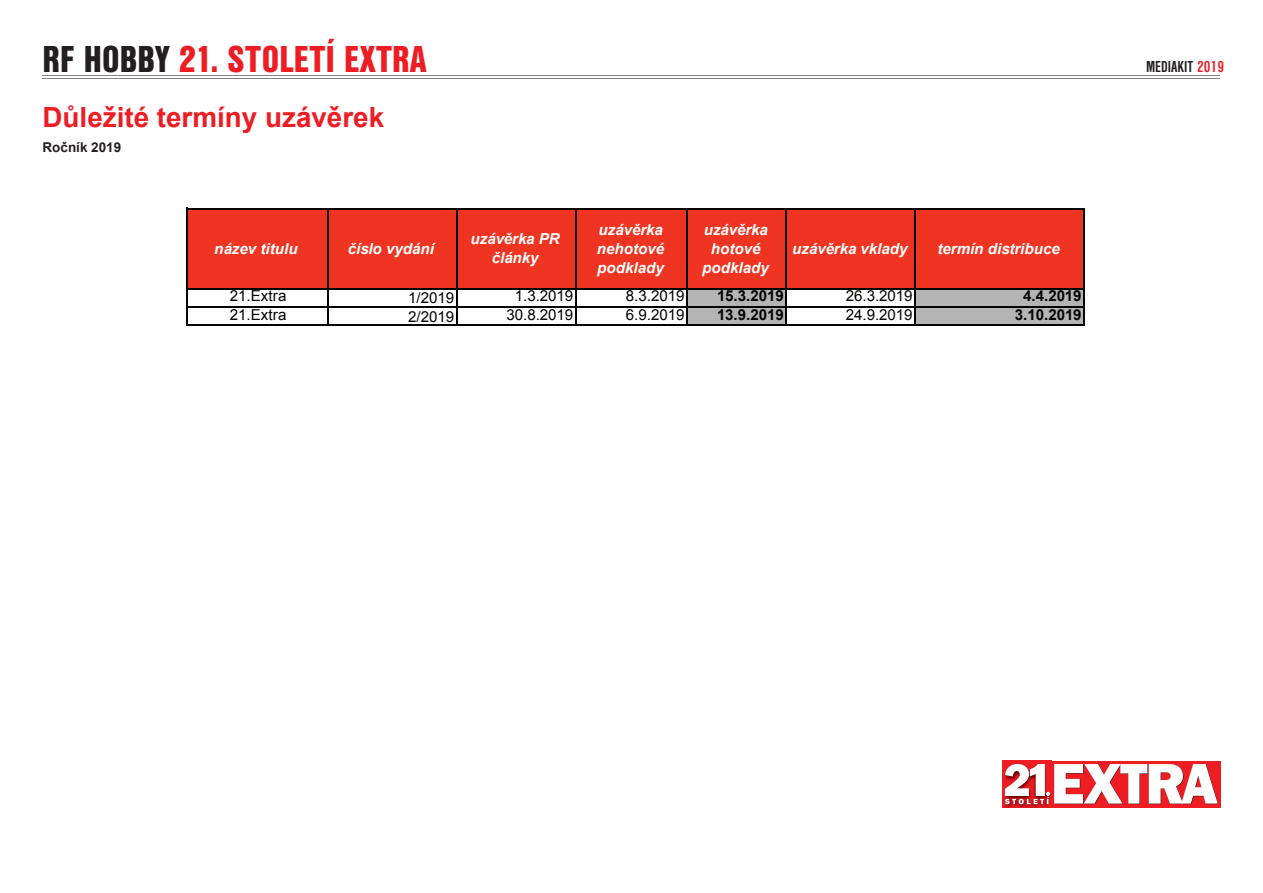
<style>
.page{position:relative;width:1263px;height:893px;background:#fff}
.page>*{position:absolute;margin:0;border:0;box-sizing:border-box;transform-origin:0 0}
.t1{font:39px "Nimbus San DCE Blac Cond";letter-spacing:.005em;color:#ee1d23}
.t2{font:700 27.75px "Arial";color:#ee1d23}
.t3{font:700 condensed 16.5px "Nimbus San DCE";color:#231f20}
.t4{font:italic 700 15.15px/19px "Arial";color:#fff;text-align:center}
.t5{font:15.15px "Arial";letter-spacing:-.01em;color:#040503}
.t6{font:700 15.15px "Arial";letter-spacing:-.01em;color:#040503}
.t7{font:700 13.5px "Arial";color:#231f20}
.s1{color:#231f20}
.s2{color:#ee1d23}
</style>
<div class="page">
<hr style="left:43px;top:75px;width:1177px;height:1px;background:#808285">
<hr style="left:43px;top:78px;width:1177px;height:1px;background:#808285">
<div style="left:1002px;top:761px;width:218px;height:46px;background:#ee1d23"></div>
<svg style="left:1005px;top:764px;width:213px;height:40px"></svg>
<div style="left:188px;top:209px;width:897px;height:80px;background:#ef3522"></div>
<div style="left:687px;top:288px;width:100px;height:19px;background:#b4b4b4"></div>
<div style="left:915px;top:288px;width:170px;height:19px;background:#b4b4b4"></div>
<div style="left:687px;top:307px;width:100px;height:19px;background:#b4b4b4"></div>
<div style="left:915px;top:307px;width:170px;height:19px;background:#b4b4b4"></div>
<hr style="left:186px;top:208px;width:2px;height:118px;background:#040503">
<hr style="left:327px;top:209px;width:1px;height:117px;background:#040503">
<hr style="left:456px;top:209px;width:1px;height:117px;background:#040503">
<hr style="left:575px;top:209px;width:2px;height:117px;background:#040503">
<hr style="left:686px;top:209px;width:2px;height:117px;background:#040503">
<hr style="left:786px;top:209px;width:1px;height:117px;background:#040503">
<hr style="left:914px;top:209px;width:2px;height:117px;background:#040503">
<hr style="left:1084px;top:209px;width:1px;height:117px;background:#040503">
<hr style="left:188px;top:208px;width:897px;height:1px;background:#040503">
<hr style="left:188px;top:288px;width:897px;height:1px;background:#040503">
<hr style="left:188px;top:306px;width:897px;height:2px;background:#040503">
<hr style="left:188px;top:324px;width:897px;height:2px;background:#040503">
<h1 class="t1" style="left:43px;top:37px;width:385px"><span class="s1">RF HOBBY</span> 21. STOLETÍ EXTRA</h1>
<h2 class="t2" style="left:43px;top:99px;width:343px">Důležité termíny uzávěrek</h2>
<p class="t7" style="left:43px;top:139px;width:80px">Ročník 2019</p>
<p class="t4" style="left:214px;top:239px;width:85px">název titulu</p>
<p class="t4" style="left:348px;top:239px;width:88px">číslo vydání</p>
<p class="t4" style="left:470px;top:230px;width:91px">uzávěrka PR články</p>
<p class="t4" style="left:597px;top:220px;width:69px;text-align:justify">uzávěrka nehotové podklady</p>
<p class="t4" style="left:702px;top:220px;width:68px">uzávěrka hotové podklady</p>
<p class="t4" style="left:792px;top:239px;width:117px">uzávěrka vklady</p>
<p class="t4" style="left:937px;top:239px;width:124px">termín distribuce</p>
<p class="t5" style="left:230px;top:286px;width:58px">21.Extra</p>
<p class="t5" style="left:408px;top:288px;width:47px">1/2019</p>
<p class="t5" style="left:515px;top:286px;width:60px">1.3.2019</p>
<p class="t5" style="left:626px;top:286px;width:60px">8.3.2019</p>
<p class="t6" style="left:717px;top:286px;width:68px">15.3.2019</p>
<p class="t5" style="left:846px;top:286px;width:68px">26.3.2019</p>
<p class="t6" style="left:1023px;top:286px;width:60px">4.4.2019</p>
<p class="t5" style="left:230px;top:305px;width:58px">21.Extra</p>
<p class="t5" style="left:408px;top:306px;width:47px">2/2019</p>
<p class="t5" style="left:506px;top:305px;width:68px">30.8.2019</p>
<p class="t5" style="left:626px;top:305px;width:60px">6.9.2019</p>
<p class="t6" style="left:717px;top:304px;width:68px">13.9.2019</p>
<p class="t5" style="left:846px;top:305px;width:68px">24.9.2019</p>
<p class="t6" style="left:1015px;top:304px;width:68px">3.10.2019</p>
<p class="t3" style="left:1146px;top:57px;width:80px">MEDIAKIT <span class="s2">2019</span></p>
</div>
